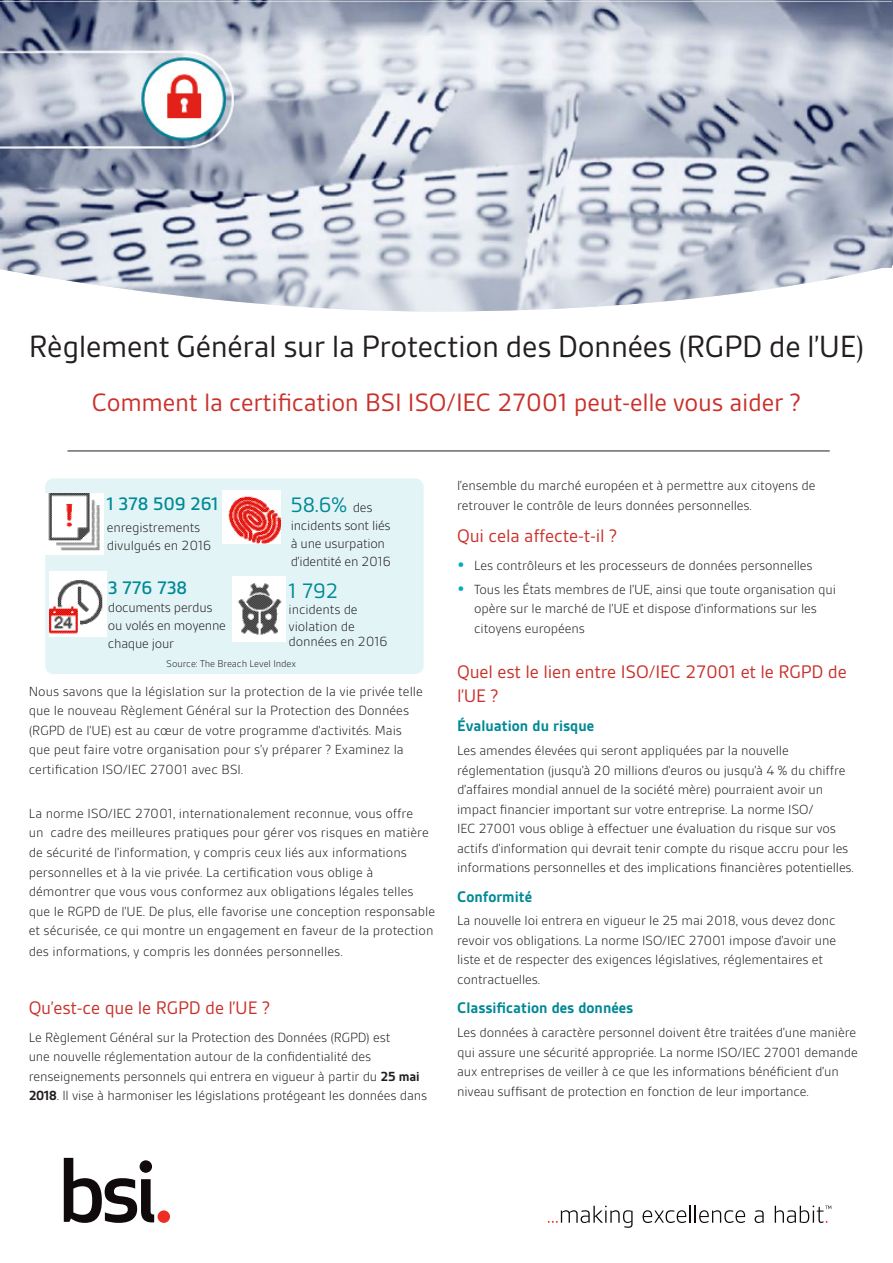
<style>
.page{position:relative;width:893px;height:1263px;background:#fff}
.page>*{position:absolute;margin:0;border:0;box-sizing:border-box;transform-origin:0 0}
.BSI_body_copy{font:33px "BSI Gesta";letter-spacing:-.01em;color:#231f20}
.BSI_body_copy-2{font:27px "BSI Gesta";letter-spacing:-.01em;color:#c9312b}
.BSI_body_copy-3{font:22.5px "BSI Gesta";color:#008996}
.BSI_body_copy-4{font:19.5px/24px "BSI Gesta";letter-spacing:-.01em;color:#c9312b}
.BSI_body_copy-5{font:500 19.5px "BSI Gesta";letter-spacing:-.01em;color:#008996}
.Subhead{font:700 16.5px "BSI Gesta";color:#008996}
.BSI_body_copy-6{font:300 14.25px/19.5px "BSI Gesta";letter-spacing:-.01em;color:#231f20}
.BSI_body_copy-7{font:300 10.5px "BSI Gesta";letter-spacing:-.01em;color:#231f20}
.s1{font-weight:300;font-size:14.25px;color:#231f20}
.s2{font-weight:700}
.s3{font-weight:700;font-size:19.5px;color:#00acbc}
</style>
<div class="page">
<svg style="left:64px;top:1158px;width:90px;height:65px"></svg>
<div style="left:158px;top:1210px;width:12px;height:13px;background:#ee2e22;border-radius:50%"></div>
<svg style="left:548px;top:1205px;width:85px;height:23px"></svg>
<svg style="left:643px;top:1206px;width:102px;height:17px"></svg>
<svg style="left:755px;top:1210px;width:9px;height:13px"></svg>
<svg style="left:775px;top:1205px;width:56px;height:18px"></svg>
<img style="left:0;top:0;width:893px;height:311px">
<hr style="left:68px;top:451px;width:762px;height:1px;background:#231f20">
<div style="left:45px;top:478px;width:379px;height:196px;background:#e3f4f6;border-radius:9px"></div>
<img style="left:45px;top:494px;width:58px;height:60px">
<img style="left:49px;top:571px;width:58px;height:65px">
<img style="left:223px;top:491px;width:58px;height:53px">
<img style="left:232px;top:577px;width:53px;height:65px">
<img style="left:0;top:1px;width:892px;height:267px">
<p class="BSI_body_copy" style="left:29px;top:329px;width:837px">Règlement Général sur la Protection des Données (RGPD de l’UE)</p>
<p class="BSI_body_copy-2" style="left:92px;top:388px;width:711px">Comment la certification BSI ISO/IEC 27001 peut-elle vous aider ?</p>
<p class="BSI_body_copy-3" style="left:291px;top:493px;width:83px">58.6% <span class="s1">des</span></p>
<p class="BSI_body_copy-6" style="left:291px;top:516px;width:102px;line-height:18px">incidents sont liés à une usurpation d’identité en 2016</p>
<p class="BSI_body_copy-3" style="left:289px;top:579px;width:51px">1 792</p>
<p class="BSI_body_copy-6" style="left:289px;top:601px;width:71px;line-height:16.5px">incidents de violation de</p>
<p class="BSI_body_copy-6" style="left:289px;top:631px;width:100px">données en 2016</p>
<p class="BSI_body_copy-7" style="left:166px;top:658px;width:131px">Source: The Breach Level Index</p>
<p class="BSI_body_copy-5" style="left:107px;top:494px;width:113px">1 378 509 261</p>
<p class="BSI_body_copy-6" style="left:107px;top:518px;width:106px;line-height:18px">enregistrements divulgués en 2016</p>
<p class="BSI_body_copy-5" style="left:108px;top:577px;width:81px">3 776 738</p>
<p class="BSI_body_copy-6" style="left:108px;top:598px;width:120px;line-height:18px">documents perdus ou volés en moyenne chaque jour</p>
<p class="BSI_body_copy-6" style="left:29px;top:681px;width:396px">Nous savons que la législation sur la protection de la vie privée telle que le nouveau Règlement Général sur la Protection des Données (RGPD de l’UE) est au cœur de votre programme d’activités. Mais que peut faire votre organisation pour s’y préparer ? Examinez la certification ISO/IEC 27001 avec BSI.</p>
<p class="BSI_body_copy-6" style="left:29px;top:804px;width:408px">La norme ISO/IEC 27001, internationalement reconnue, vous offre<br>un cadre des meilleures pratiques pour gérer vos risques en matière de sécurité de l’information, y compris ceux liés aux informations personnelles et à la vie privée. La certification vous oblige à démontrer que vous vous conformez aux obligations légales telles que le RGPD de l’UE. De plus, elle favorise une conception responsable et sécurisée, ce qui montre un engagement en faveur de la protection</p>
<p class="BSI_body_copy-6" style="left:29px;top:942px;width:315px">des informations, y compris les données personnelles.</p>
<p class="BSI_body_copy-4" style="left:29px;top:995px;width:243px">Qu’est-ce que le RGPD de l’UE ?</p>
<p class="BSI_body_copy-6" style="left:29px;top:1027px;width:400px">Le Règlement Général sur la Protection des Données (RGPD) est<br>une nouvelle réglementation autour de la confidentialité des renseignements personnels qui entrera en vigueur à partir du <span class="s2">25 mai 2018</span>. Il vise à harmoniser les législations protégeant les données dans</p>
<p class="BSI_body_copy-6" style="left:457px;top:476px;width:360px">l’ensemble du marché européen et à permettre aux citoyens de retrouver le contrôle de leurs données personnelles.</p>
<p class="BSI_body_copy-4" style="left:457px;top:524px;width:162px">Qui cela affecte-t-il ?</p>
<p class="BSI_body_copy-6" style="left:457px;top:556px;width:357px"><span class="s3">•</span> Les contrôleurs et les processeurs de données personnelles</p>
<p class="BSI_body_copy-6" style="left:474px;top:579px;width:363px;text-indent:-17px"><span class="s3">•</span> Tous les États membres de l’UE, ainsi que toute organisation qui opère sur le marché de l’UE et dispose d’informations sur les citoyens européens</p>
<p class="BSI_body_copy-4" style="left:457px;top:660px;width:391px">Quel est le lien entre ISO/IEC 27001 et le RGPD de l’UE ?</p>
<p class="Subhead" style="left:457px;top:717px;width:138px">Évaluation du risque</p>
<p class="BSI_body_copy-6" style="left:457px;top:741px;width:398px">Les amendes élevées qui seront appliquées par la nouvelle réglementation (jusqu’à 20 millions d’euros ou jusqu’à 4 % du chiffre d’affaires mondial annuel de la société mère) pourraient avoir un impact financier important sur votre entreprise. La norme ISO/<br>IEC 27001 vous oblige à effectuer une évaluation du risque sur vos actifs d’information qui devrait tenir compte du risque accru pour les informations personnelles et des implications financières potentielles.</p>
<p class="Subhead" style="left:457px;top:888px;width:77px">Conformité</p>
<p class="BSI_body_copy-6" style="left:457px;top:911px;width:380px">La nouvelle loi entrera en vigueur le 25 mai 2018, vous devez donc revoir vos obligations. La norme ISO/IEC 27001 impose d’avoir une liste et de respecter des exigences législatives, réglementaires et contractuelles.</p>
<p class="Subhead" style="left:457px;top:999px;width:178px">Classification des données</p>
<p class="BSI_body_copy-6" style="left:457px;top:1023px;width:402px">Les données à caractère personnel doivent être traitées d’une manière qui assure une sécurité appropriée. La norme ISO/IEC 27001 demande aux entreprises de veiller à ce que les informations bénéficient d’un niveau suffisant de protection en fonction de leur importance.</p>
</div>
